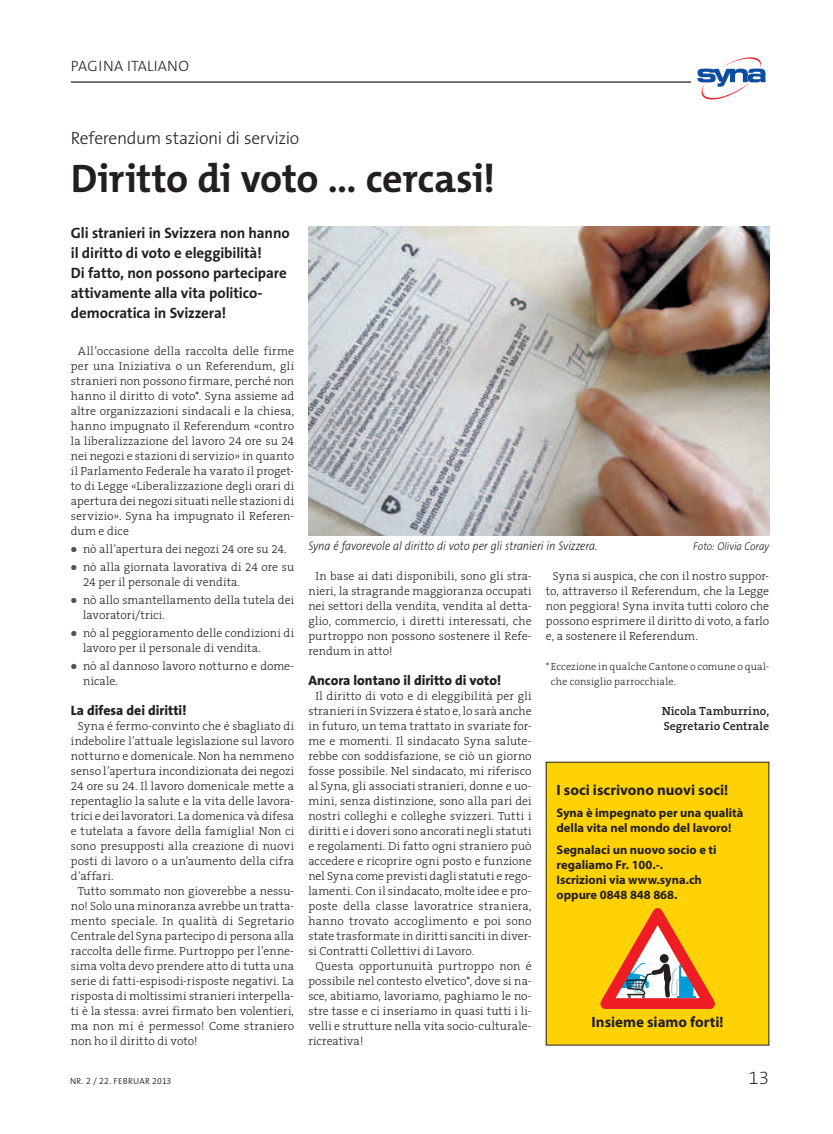
<style>
.page{position:relative;width:833px;height:1134px;background:#fff}
.page>*{position:absolute;margin:0;border:0;box-sizing:border-box;transform-origin:0 0}
.t1{font:40px "The Mix HP7 Bld";letter-spacing:-.01em;color:#231f20}
.t2{font:200 18.75px "The Sans B W2";color:#231f20}
.t3{font:300 17.5px "The Sans B W3";letter-spacing:-.02em;color:#231f20}
.t4{font:700 15px/20px "The Sans B W7";letter-spacing:-.005em;color:#231f20}
.t5{font:700 15px "Myriad Pro";color:#231f20}
.t6{font:300 15px "The Sans B W3";letter-spacing:.015em;color:#231f20}
.t7{font:800 13.75px "The Sans B W8";color:#231f20}
.t8{font:700 12.5px/15px "Myriad Pro";color:#231f20}
.t9{font:italic 300 12.5px "The Sans B W3";letter-spacing:-.01em;color:#231f20;scale:.9 1}
.t10{font:300 11.88px/15px "The Serif B W3";letter-spacing:.005em;color:#231f20}
.t11{font:600 11.88px/15px "The Serif B W6";letter-spacing:.005em;color:#231f20}
.t12{font:italic 300 11.25px "The Sans B W3";color:#231f20;scale:.9 1}
.t13{font:300 10.38px/15px "The Serif B W3";letter-spacing:.01em;color:#231f20}
.t14{font:300 8.75px "The Sans B W4";letter-spacing:.025em;color:#231f20}
.s1{font-family:"European Pi Three";font-weight:400;font-size:11.25px;color:#4d545a}
</style>
<div class="page">
<svg style="left:697px;top:57px;width:68px;height:42px"></svg>
<hr style="left:71px;top:81px;width:620px;height:2px;background:#231f20">
<div style="left:546px;top:762px;width:223px;height:283px;background:#fed205"></div>
<svg style="left:600px;top:908px;width:115px;height:100px"></svg>
<img style="left:308px;top:227px;width:461px;height:308px">
<p class="t6" style="left:71px;top:57px;width:9px">pag</p>
<p class="t6" style="left:98px;top:57px;width:90px">ina italiano</p>
<h3 class="t3" style="left:71px;top:127px;width:230px">Referendum stazioni di servizio</h3>
<h1 class="t1" style="left:71px;top:153px;width:426px">Diritto di voto … cercasi!</h1>
<p class="t4" style="left:71px;top:223px;width:220px">Gli stranieri in Svizzera non hanno il diritto di voto e eleggibilità!<br>Di fatto, non possono partecipare attivamente alla vita politico&shy;democratica in Svizzera!</p>
<p class="t10" style="left:71px;top:344px;width:225px;text-align:justify;text-indent:7px">All’occasione della raccolta delle firme per una Iniziativa o un Referendum, gli stranieri non possono firmare, perché non hanno il diritto di voto*. Syna assieme ad altre organizzazioni sindacali e la chiesa, hanno impugnato il Referendum «contro la liberalizzazione del lavoro 24 ore su 24 nei negozi e stazioni di servizio» in quanto il Parlamento Federale ha varato il proget&shy;to di Legge «Liberalizzazione degli orari di apertura dei negozi situati nelle stazioni di servizio». Syna ha impugnato il Referen&shy;dum e dice</p>
<p class="t10" style="left:71px;top:540px;width:225px;line-height:17.9px"><span class="s1">I</span> nò all’apertura dei negozi 24 ore su 24.<br><span class="s1">I</span> nò alla giornata lavorativa di 24 ore su</p>
<p class="t10" style="left:71px;top:573px;width:225px;line-height:17.9px;text-indent:12px">24 per il personale di vendita.<br><span class="s1">I</span> nò allo smantellamento della tutela dei</p>
<p class="t10" style="left:71px;top:606px;width:225px;line-height:17.9px;text-indent:12px">lavoratori/trici.<br><span class="s1">I</span> nò al peggioramento delle condizioni di</p>
<p class="t10" style="left:71px;top:638px;width:225px;line-height:18.6px;text-indent:12px">lavoro per il personale di vendita.<br><span class="s1">I</span> nò al dannoso lavoro notturno e dome-</p>
<p class="t10" style="left:83px;top:674px;width:36px">nicale.</p>
<p class="t7" style="left:71px;top:702px;width:117px">La difesa dei diritti!</p>
<p class="t10" style="left:78px;top:719px;width:218px">Syna é fermo-convinto che é sbagliato di</p>
<p class="t10" style="left:71px;top:734px;width:225px">indebolire l’attuale legislazione sul lavoro</p>
<p class="t10" style="left:71px;top:749px;width:225px">notturno e domenicale. Non ha nemmeno</p>
<p class="t10" style="left:71px;top:764px;width:225px">senso l’apertura incondizionata dei negozi</p>
<p class="t10" style="left:71px;top:779px;width:225px">24 ore su 24. Il lavoro domenicale mette a</p>
<p class="t10" style="left:71px;top:794px;width:225px">repentaglio la salute e la vita delle lavora-</p>
<p class="t10" style="left:71px;top:809px;width:225px">trici e dei lavoratori. La domenica và difesa</p>
<p class="t10" style="left:71px;top:824px;width:225px">e tutelata a favore della famiglia! Non ci</p>
<p class="t10" style="left:71px;top:839px;width:225px">sono presupposti alla creazione di nuovi</p>
<p class="t10" style="left:71px;top:854px;width:225px">posti di lavoro o a un’aumento della cifra</p>
<p class="t10" style="left:71px;top:869px;width:44px">d’affari.</p>
<p class="t10" style="left:78px;top:884px;width:218px">Tutto sommato non gioverebbe a nessu-</p>
<p class="t10" style="left:71px;top:899px;width:225px">no! Solo una minoranza avrebbe un tratta-</p>
<p class="t10" style="left:71px;top:914px;width:225px">mento speciale. In qualità di Segretario</p>
<p class="t10" style="left:71px;top:929px;width:225px">Centrale del Syna partecipo di persona alla</p>
<p class="t10" style="left:71px;top:944px;width:225px">raccolta delle firme. Purtroppo per l’enne-</p>
<p class="t10" style="left:71px;top:959px;width:225px">sima volta devo prendere atto di tutta una</p>
<p class="t10" style="left:71px;top:974px;width:225px">serie di fatti-espisodi-risposte negativi. La</p>
<p class="t10" style="left:71px;top:989px;width:225px">risposta di moltissimi stranieri interpella-</p>
<p class="t10" style="left:71px;top:1004px;width:225px">ti è la stessa: avrei firmato ben volentieri,</p>
<p class="t10" style="left:71px;top:1019px;width:225px">ma non mi é permesso! Come straniero</p>
<p class="t10" style="left:71px;top:1034px;width:128px">non ho il diritto di voto!</p>
<p class="t9" style="left:308px;top:539px;width:322px">Syna é favorevole al diritto di voto per gli stranieri in Svizzera.</p>
<p class="t12" style="left:693px;top:540px;width:86px">Foto: Olivia Coray</p>
<p class="t10" style="left:546px;top:569px;width:225px;text-align:justify;text-indent:7px">Syna si auspica, che con il nostro suppor&shy;to, attraverso il Referendum, che la Legge non peggiora! Syna invita tutti coloro che possono esprimere il diritto di voto, a farlo e, a sostenere il Referendum.</p>
<p class="t13" style="left:551px;top:659px;width:220px;text-indent:-5px">* Eccezione in qualche Cantone o comune o qual&shy;che consiglio parrocchiale.</p>
<p class="t11" style="left:662px;top:704px;width:109px">Nicola Tamburrino,<br>Segretario Centrale</p>
<p class="t10" style="left:308px;top:569px;width:225px;text-align:justify;text-indent:7px">In base ai dati disponibili, sono gli stra&shy;nieri, la stragrande maggioranza occupati nei settori della vendita, vendita al detta&shy;glio, commercio, i diretti interessati, che purtroppo non possono sostenere il Refe&shy;rendum in atto!</p>
<p class="t7" style="left:308px;top:672px;width:194px">Ancora lontano il diritto di voto!</p>
<p class="t10" style="left:315px;top:689px;width:218px">Il diritto di voto e di eleggibilità per gli</p>
<p class="t10" style="left:308px;top:704px;width:225px">stranieri in Svizzera é stato e, lo sarà anche</p>
<p class="t10" style="left:308px;top:719px;width:225px">in futuro, un tema trattato in svariate for-</p>
<p class="t10" style="left:308px;top:734px;width:225px">me e momenti. Il sindacato Syna salute-</p>
<p class="t10" style="left:308px;top:749px;width:225px">rebbe con soddisfazione, se ciò un giorno</p>
<p class="t10" style="left:308px;top:764px;width:225px">fosse possibile. Nel sindacato, mi riferisco</p>
<p class="t10" style="left:308px;top:779px;width:225px">al Syna, gli associati stranieri, donne e uo-</p>
<p class="t10" style="left:308px;top:794px;width:225px">mini, senza distinzione, sono alla pari dei</p>
<p class="t10" style="left:308px;top:809px;width:225px">nostri colleghi e colleghe svizzeri. Tutti i</p>
<p class="t10" style="left:308px;top:824px;width:225px">diritti e i doveri sono ancorati negli statuti</p>
<p class="t10" style="left:308px;top:839px;width:225px">e regolamenti. Di fatto ogni straniero può</p>
<p class="t10" style="left:308px;top:854px;width:225px">accedere e ricoprire ogni posto e funzione</p>
<p class="t10" style="left:308px;top:869px;width:225px">nel Syna come previsti dagli statuti e rego-</p>
<p class="t10" style="left:308px;top:884px;width:225px">lamenti. Con il sindacato, molte idee e pro-</p>
<p class="t10" style="left:308px;top:899px;width:225px">poste della classe lavoratrice straniera,</p>
<p class="t10" style="left:308px;top:914px;width:225px">hanno trovato accoglimento e poi sono</p>
<p class="t10" style="left:308px;top:929px;width:225px">state trasformate in diritti sanciti in diver-</p>
<p class="t10" style="left:308px;top:944px;width:167px">si Contratti Collettivi di Lavoro.</p>
<p class="t10" style="left:315px;top:959px;width:218px">Questa opportunuità purtroppo non é</p>
<p class="t10" style="left:308px;top:974px;width:225px">possibile nel contesto elvetico*, dove si na-</p>
<p class="t10" style="left:308px;top:989px;width:225px">sce, abitiamo, lavoriamo, paghiamo le no-</p>
<p class="t10" style="left:308px;top:1004px;width:225px">stre tasse e ci inseriamo in quasi tutti i li-</p>
<p class="t10" style="left:308px;top:1019px;width:225px">velli e strutture nella vita socio-culturale-</p>
<p class="t10" style="left:308px;top:1034px;width:57px">ricreativa!</p>
<p class="t5" style="left:556px;top:780px;width:173px">I soci iscrivono nuovi soci!</p>
<p class="t8" style="left:556px;top:805px;width:188px">Syna è impegnato per una qualità della vita nel mondo del lavoro!</p>
<p class="t8" style="left:556px;top:842px;width:161px">Segnalaci un nuovo socio e ti regaliamo Fr. 100.-.<br>Iscrizioni via www.syna.ch oppure 0848 848 868.</p>
<p class="t5" style="left:591px;top:1012px;width:133px">Insieme siamo forti!</p>
<p class="t14" style="left:70px;top:1076px;width:103px">NR. 2 / 22. FEBRUAR 2013</p>
<h2 class="t2" style="left:748px;top:1066px;width:22px">13</h2>
</div>
